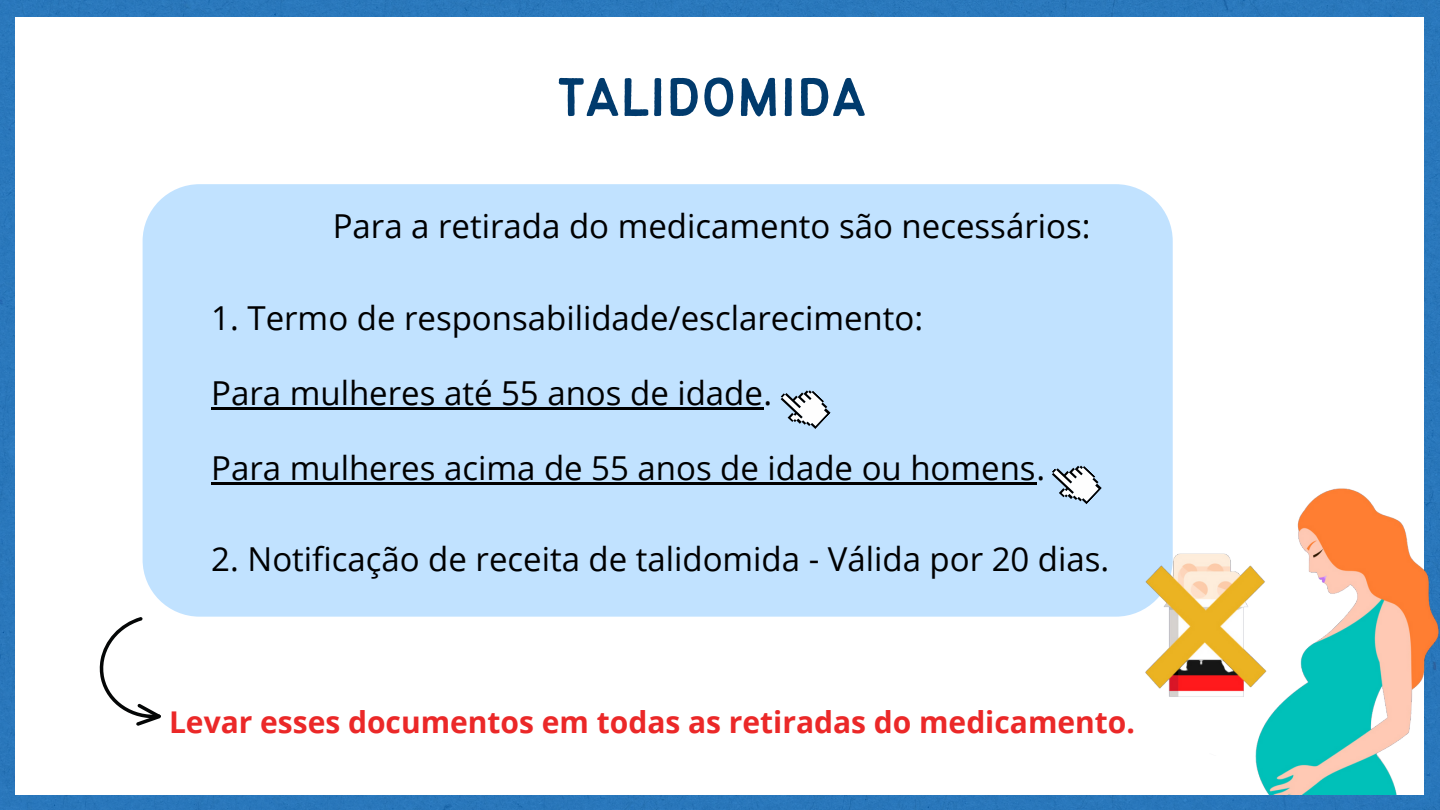
<style>
.page{position:relative;width:1440px;height:810px;background:#2a77bb}
.page>*{position:absolute;margin:0;border:0;box-sizing:border-box;transform-origin:0 0}
.t1{font:60px "Bantayog";color:#013b6d}
.t2{font:33px "Open Sans";color:#000}
.t3{font:700 30px "Open Sans";color:#eb2828}
</style>
<div class="page">
<div style="left:15px;top:17px;width:1409px;height:777px;background:#fff"></div>
<div style="left:143px;top:184px;width:1030px;height:433px;background:#c1e2ff;border-radius:57px"></div>
<hr style="left:211px;top:407px;width:552px;height:3px;background:#000">
<hr style="left:211px;top:482px;width:825px;height:3px;background:#000">
<img style="left:1094px;top:462px;width:346px;height:332px">
<svg style="left:99px;top:610px;width:79px;height:116px"></svg>
<svg style="left:780px;top:390px;width:51px;height:39px"></svg>
<svg style="left:1052px;top:462px;width:53px;height:50px"></svg>
<p class="t1" style="left:557px;top:74px;width:310px">TALIDOMIDA</p>
<p class="t2" style="left:333px;top:203px;width:759px">Para a retirada do medicamento são necessários:</p>
<p class="t2" style="left:211px;top:294px;width:713px">1. Termo de responsabilidade/esclarecimento:</p>
<p class="t2" style="left:211px;top:369px;width:562px">Para mulheres até 55 anos de idade.</p>
<p class="t2" style="left:211px;top:444px;width:835px">Para mulheres acima de 55 anos de idade ou homens.</p>
<p class="t2" style="left:211px;top:536px;width:900px">2. Notificação de receita de talidomida - Válida por 20 dias.</p>
<p class="t3" style="left:169px;top:701px;width:967px">Levar esses documentos em todas as retiradas do medicamento.</p>
</div>
